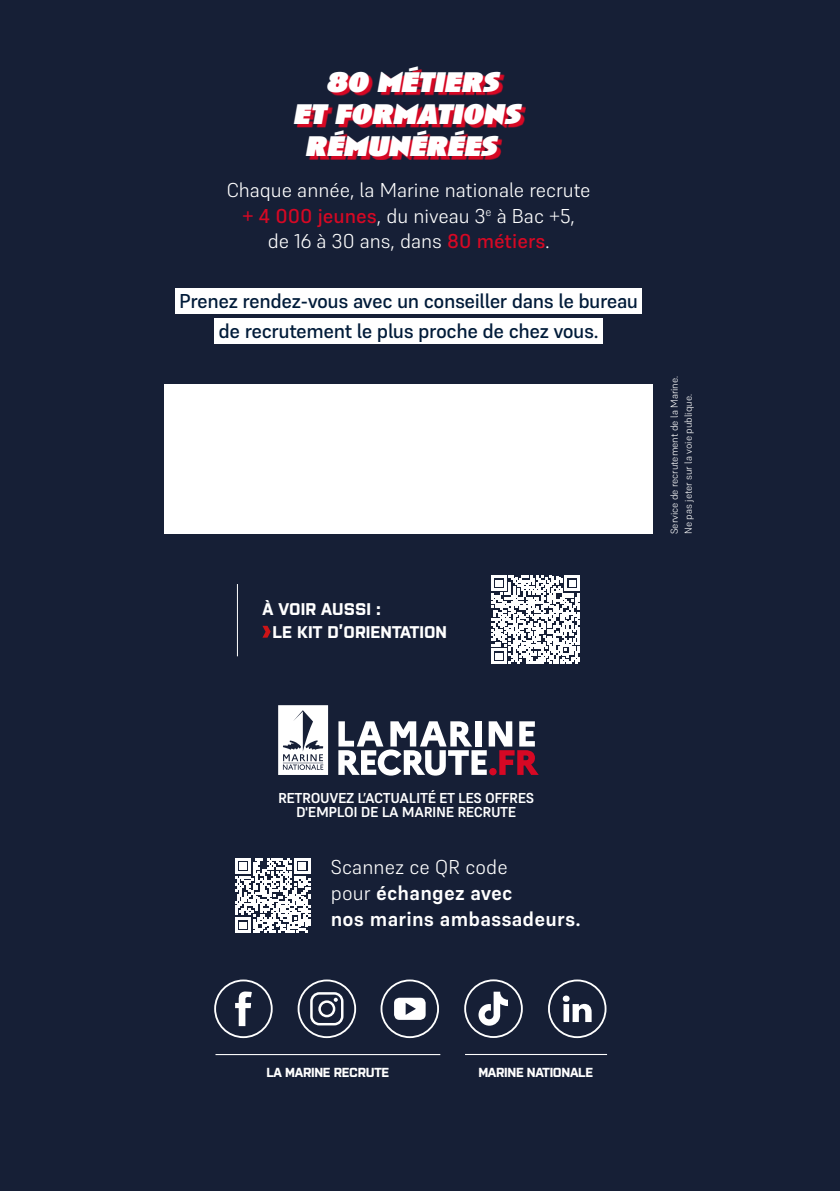
<style>
.page{position:relative;width:840px;height:1191px;background:#fff}
.page>*{position:absolute;margin:0;border:0;box-sizing:border-box;transform-origin:0 0}
.t1{font:italic 900 29.4px/32px "Anisette";color:#fff;text-align:center}
.t2{font:300 20px/25.4px "Supreme";color:#fff;text-align:center}
.t3{font:500 20px/29.4px "Supreme";letter-spacing:-.02em;color:#001b39;text-align:center}
.t4{font:700 20px/26px "Supreme";letter-spacing:.01em;color:#fff}
.t5{font:700 17px/22.4px "Purista";color:#fff}
.t6{font:700 14.4px/14.4px "Supreme";letter-spacing:-.025em;color:#fff;text-align:center}
.t7{font:700 13px "Purista";letter-spacing:-.025em;color:#fff}
.t8{font:300 10px/14px "Supreme";color:#fff}
.s1{font-weight:500;color:#d60824}
.s2{font-weight:300}
</style>
<div class="page">
<div style="left:0;top:0;width:839px;height:1191px;background:#161f36"></div>
<div style="left:164px;top:385px;width:488px;height:149px;background:#fff"></div>
<svg style="left:296px;top:69px;width:229px;height:91px"></svg>
<div style="left:175px;top:289px;width:466px;height:25px;background:#fff"></div>
<div style="left:214px;top:318px;width:388px;height:25px;background:#fff"></div>
<svg style="left:235px;top:858px;width:75px;height:75px"></svg>
<hr style="left:237px;top:584px;width:1px;height:72px;background:#fff">
<svg style="left:491px;top:576px;width:88px;height:88px"></svg>
<svg style="left:262px;top:626px;width:8px;height:11px"></svg>
<svg style="left:338px;top:721px;width:200px;height:54px"></svg>
<svg style="left:278px;top:705px;width:50px;height:70px;background:#d7d8dc"></svg>
<hr style="left:215px;top:1054px;width:225px;height:1px;background:#fff">
<hr style="left:465px;top:1054px;width:141px;height:1px;background:#fff">
<svg style="left:380px;top:979px;width:227px;height:60px"></svg>
<svg style="left:214px;top:979px;width:143px;height:60px"></svg>
<h1 class="t1" style="left:292px;top:66px;width:234px">80 MÉTIERS<br>ET FORMATIONS<br>RÉMUNÉRÉES</h1>
<p class="t2" style="left:226px;top:177px;width:365px">Chaque année, la Marine nationale recrute <span class="s1">+ 4 000 jeunes</span>, du niveau 3<sup>e</sup> à Bac +5,<br>de 16 à 30 ans, dans <span class="s1">80 métiers</span>.</p>
<p class="t3" style="left:179px;top:286px;width:460px">Prenez rendez-vous avec un conseiller dans le bureau de recrutement le plus proche de chez vous.</p>
<p class="t5" style="left:272px;top:598px;width:176px;text-indent:-10px">À VOIR AUSSI :<br>LE KIT D’ORIENTATION</p>
<p class="t8" style="left:666px;top:534px;width:160px;rotate:-90deg">Service de recrutement de la Marine.<br>Ne pas jeter sur la voie publique.</p>
<p class="t6" style="left:278px;top:790px;width:257px">RETROUVEZ L’ACTUALITÉ ET LES OFFRES<br>D'EMPLOI DE LA MARINE RECRUTE</p>
<p class="t4" style="left:330px;top:853px;width:251px"><span class="s2">Scannez ce QR code<br>pour</span> échangez avec<br>nos marins ambassadeurs.</p>
<p class="t7" style="left:266px;top:1064px;width:124px">LA MARINE RECRUTE</p>
<p class="t7" style="left:478px;top:1064px;width:116px">MARINE NATIONALE</p>
</div>
